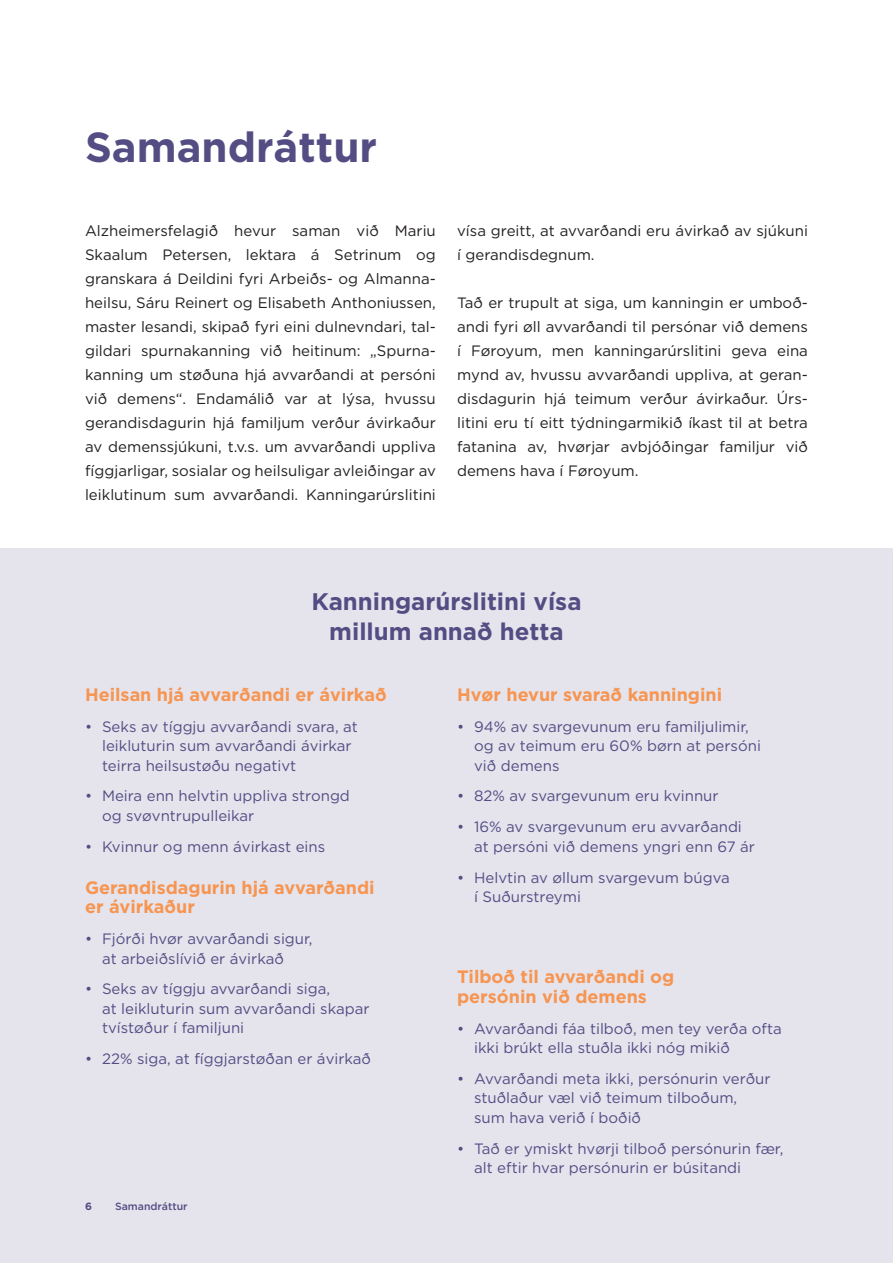
<style>
.page{position:relative;width:893px;height:1263px;background:#fff}
.page>*{position:absolute;margin:0;border:0;box-sizing:border-box;transform-origin:0 0}
.Heading_1{font:700 42px "Gotham";color:#534d83}
.Heading_-_Grafar{font:700 24px/30px "Gotham";color:#534d83;text-align:center}
.Bullit_yvirskrift{font:700 18px/19.5px "Gotham";color:#f79551}
.Bullit{font:700 18px "Gotham";color:#f79551}
.t1{font:15px/24px "Gotham";color:#231f20;text-align:justify}
.t2{font:15px/19.5px "Gotham";color:#534d83}
.Kapittul{font:500 10.5px "Gotham";color:#534d83}
.t3{font:700 10.5px "Gotham";color:#534d83}
</style>
<div class="page">
<div style="left:0;top:548px;width:893px;height:715px;background:#e5e4ed"></div>
<hr style="left:892px;top:0;width:1px;height:575px;background:#e5e4ed">
<p class="Heading_1" style="left:85px;top:123px;width:294px">Samandráttur</p>
<p class="t1" style="left:85px;top:219px;width:352px">Alzheimersfelagið hevur saman við Mariu Skaalum Petersen, lektara á Setrinum og granskara á Deildini fyri Arbeiðs- og Almanna&shy;heilsu, Sáru Reinert og Elisabeth Anthoniussen, master lesandi, skipað fyri eini dulnevndari, tal&shy;gildari spurnakanning við heitinum: „Spurna&shy;kanning um støðuna hjá avvarðandi at persóni við demens“. Endamálið var at lýsa, hvussu gerandisdagurin hjá familjum verður ávirkaður av demenssjúkuni, t.v.s. um avvarðandi uppliva fíggjarligar, sosialar og heilsuligar avleiðingar av leiklutinum sum avvarðandi. Kanningarúrslitini</p>
<p class="t1" style="left:457px;top:219px;width:352px">vísa greitt, at avvarðandi eru ávirkað av sjúkuni í gerandisdegnum.</p>
<p class="t1" style="left:457px;top:291px;width:352px">Tað er trupult at siga, um kanningin er umboð&shy;andi fyri øll avvarðandi til persónar við demens í Føroyum, men kanningarúrslitini geva eina mynd av, hvussu avvarðandi uppliva, at geran&shy;disdagurin hjá teimum verður ávirkaður. Úrs&shy;litini eru tí eitt týdningarmikið íkast til at betra fatanina av, hvørjar avbjóðingar familjur við demens hava í Føroyum.</p>
<p class="Heading_-_Grafar" style="left:311px;top:586px;width:272px">Kanningarúrslitini vísa millum annað hetta</p>
<p class="Bullit_yvirskrift" style="left:85px;top:684px;width:303px">Heilsan hjá avvarðandi er ávirkað</p>
<p class="t2" style="left:102px;top:716px;width:257px;text-indent:-17px">• Seks av tíggju avvarðandi svara, at leikluturin sum avvarðandi ávirkar teirra heilsustøðu negativt</p>
<p class="t2" style="left:102px;top:786px;width:249px;text-indent:-17px">• Meira enn helvtin uppliva strongd og svøvntrupulleikar</p>
<p class="t2" style="left:85px;top:836px;width:242px">• Kvinnur og menn ávirkast eins</p>
<p class="Bullit_yvirskrift" style="left:85px;top:877px;width:291px">Gerandisdagurin hjá avvarðandi er ávirkaður</p>
<p class="t2" style="left:102px;top:929px;width:212px;text-indent:-17px">• Fjórði hvør avvarðandi sigur, at arbeiðslívið er ávirkað</p>
<p class="t2" style="left:102px;top:979px;width:269px;text-indent:-17px">• Seks av tíggju avvarðandi siga,<br>at leikluturin sum avvarðandi skapar tvístøður í familjuni</p>
<p class="t2" style="left:85px;top:1049px;width:287px">• 22% siga, at fíggjarstøðan er ávirkað</p>
<p class="t3" style="left:85px;top:1200px;width:8px">6</p>
<p class="Kapittul" style="left:115px;top:1201px;width:74px">Samandráttur</p>
<p class="Bullit" style="left:457px;top:684px;width:267px">Hvør hevur svarað kanningini</p>
<p class="t2" style="left:474px;top:716px;width:288px;text-indent:-17px">• 94% av svargevunum eru familjulimir, og av teimum eru 60% børn at persóni við demens</p>
<p class="t2" style="left:457px;top:786px;width:263px">• 82% av svargevunum eru kvinnur</p>
<p class="t2" style="left:474px;top:817px;width:282px;text-indent:-17px">• 16% av svargevunum eru avvarðandi at persóni við demens yngri enn 67 ár</p>
<p class="t2" style="left:474px;top:867px;width:257px;text-indent:-17px">• Helvtin av øllum svargevum búgva í Suðurstreymi</p>
<p class="Bullit_yvirskrift" style="left:457px;top:967px;width:219px">Tilboð til avvarðandi og persónin við demens</p>
<p class="t2" style="left:474px;top:1018px;width:309px;text-indent:-17px">• Avvarðandi fáa tilboð, men tey verða ofta ikki brúkt ella stuðla ikki nóg mikið</p>
<p class="t2" style="left:474px;top:1068px;width:298px;text-indent:-17px">• Avvarðandi meta ikki, persónurin verður stuðlaður væl við teimum tilboðum, sum hava verið í boðið</p>
<p class="t2" style="left:474px;top:1138px;width:311px;text-indent:-17px">• Tað er ymiskt hvørji tilboð persónurin fær, alt eftir hvar persónurin er búsitandi</p>
</div>
